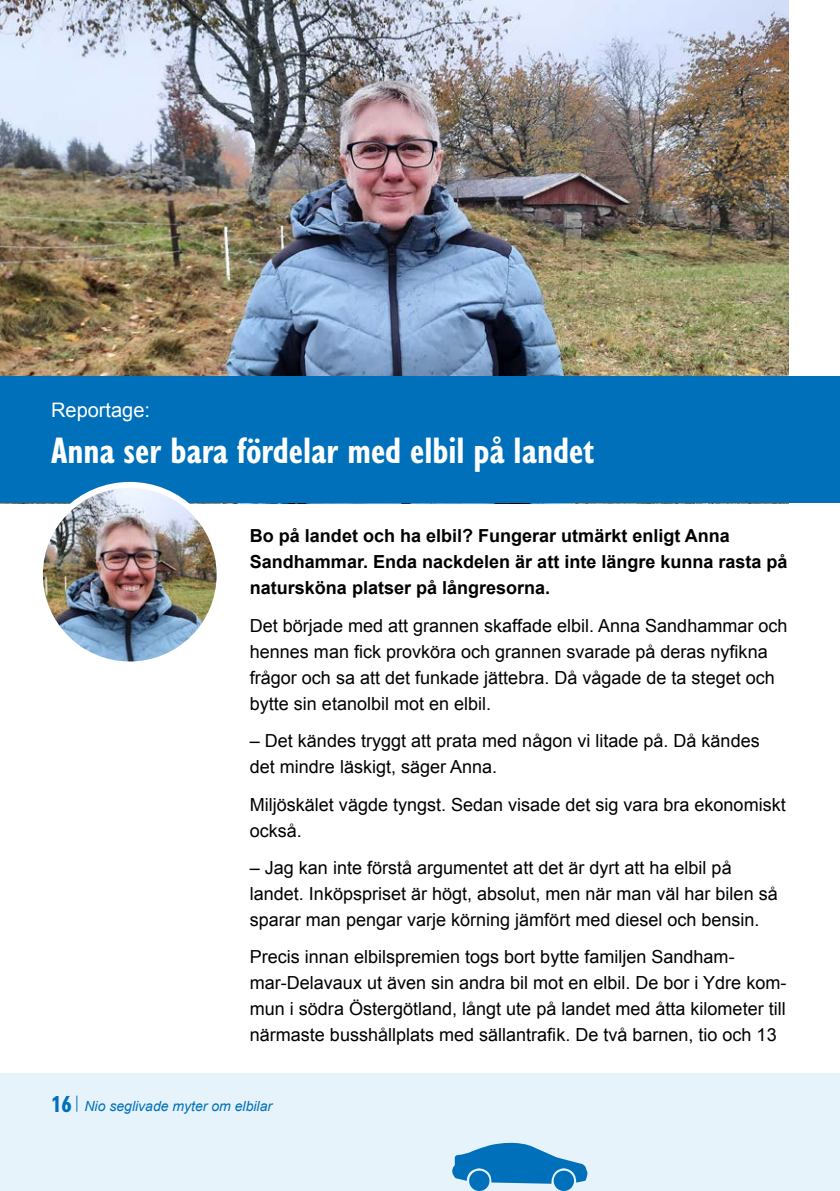
<style>
.page{position:relative;width:840px;height:1191px;background:#fff}
.page>*{position:absolute;margin:0;border:0;box-sizing:border-box;transform-origin:0 0}
.Rubrik_1{font:700 condensed 38px "Gill Sans Nova";color:#fff}
.t1{font:20px "Arial";color:#fff}
.Brödtext{font:18px/26px "Arial";color:#000}
.Ingress{font:700 18px/26px "Arial";color:#000}
.t2{font:italic 14px "Arial";color:#0070ba}
.s1{font-family:"Gill Sans Nova";font-weight:700;font-style:normal;font-stretch:condensed;font-size:24px}
</style>
<div class="page">
<div style="left:0;top:1073px;width:839px;height:118px;background:#e6f3fb"></div>
<svg style="left:76px;top:1095px;width:1px;height:16px"></svg>
<img style="left:0;top:0;width:788px;height:377px">
<div style="left:0;top:377px;width:839px;height:126px;background:#0070ba"></div>
<img style="left:40px;top:485px;width:179px;height:179px;border-radius:90px">
<div style="left:37px;top:482px;width:185px;height:185px;border:6px solid #fff;border-radius:50%"></div>
<div style="left:553px;top:1170px;width:20px;height:21px;background:#0070ba;border-radius:50%"></div>
<div style="left:469px;top:1170px;width:20px;height:21px;background:#0070ba;border-radius:50%"></div>
<svg style="left:452px;top:1142px;width:135px;height:41px"></svg>
<p class="t1" style="left:51px;top:397px;width:100px">Reportage:</p>
<p class="Rubrik_1" style="left:51px;top:425px;width:544px">Anna ser bara fördelar med elbil på landet</p>
<p class="Ingress" style="left:250px;top:524px;width:539px">Bo på landet och ha elbil? Fungerar utmärkt enligt Anna<br>Sandhammar. Enda nackdelen är att inte längre kunna rasta på natursköna platser på långresorna.</p>
<p class="Brödtext" style="left:250px;top:612px;width:538px">Det började med att grannen skaffade elbil. Anna Sandhammar och hennes man fick provköra och grannen svarade på deras nyfikna frågor och sa att det funkade jättebra. Då vågade de ta steget och bytte sin etanolbil mot en elbil.</p>
<p class="Brödtext" style="left:250px;top:728px;width:511px">– Det kändes tryggt att prata med någon vi litade på. Då kändes det mindre läskigt, säger Anna.</p>
<p class="Brödtext" style="left:250px;top:791px;width:537px">Miljöskälet vägde tyngst. Sedan visade det sig vara bra ekonomiskt också.</p>
<p class="Brödtext" style="left:250px;top:854px;width:529px">– Jag kan inte förstå argumentet att det är dyrt att ha elbil på landet. Inköpspriset är högt, absolut, men när man väl har bilen så sparar man pengar varje körning jämfört med diesel och bensin.</p>
<p class="Brödtext" style="left:250px;top:944px;width:537px">Precis innan elbilspremien togs bort bytte familjen Sandham&shy;mar-Delavaux ut även sin andra bil mot en elbil. De bor i Ydre kom&shy;mun i södra Östergötland, långt ute på landet med åtta kilometer till närmaste busshållplats med sällantrafik. De två barnen, tio och 13</p>
<p class="t2" style="left:51px;top:1097px;width:222px"><span class="s1">16</span> Nio seglivade myter om elbilar</p>
</div>
